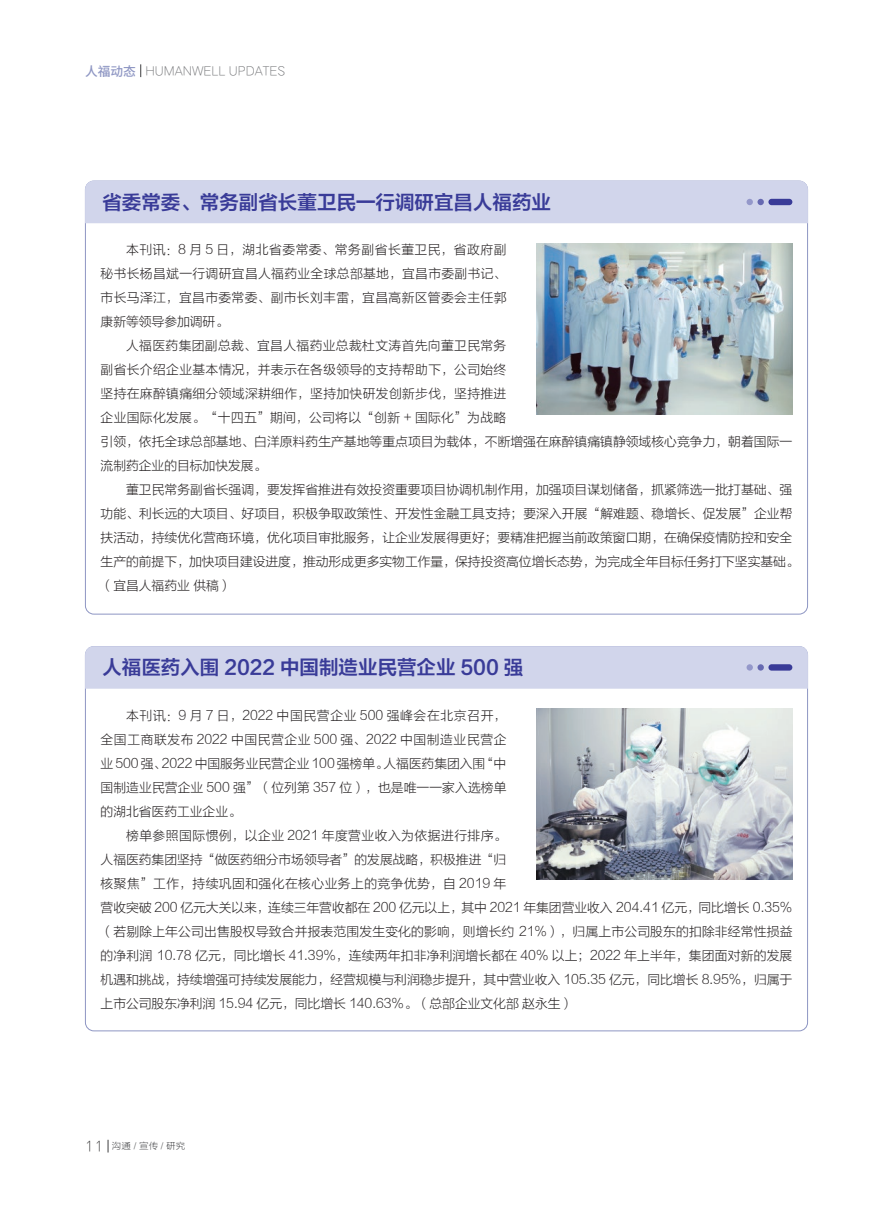
<style>
.page{position:relative;width:893px;height:1212px;background:#fff}
.page>*{position:absolute;margin:0;border:0;box-sizing:border-box;transform-origin:0 0}
.t1{font:19.5px "FZLTZCHK GBK1 0";color:#393b98}
.t2{font:15px "HY Qi Hei CES";color:#3e3e3f;scale:1.06 1}
.t3{font:12.75px/24px "FZLTXHJW GB1 0";letter-spacing:.005em;color:#231f20;text-align:justify}
.t4{font:12.75px "HY Qi Hei CES";color:#6c6d70}
.t5{font:500 12.75px "Source Han Sans SC";color:#8e96c3}
.t6{font:9px "FZLTXHK";color:#57585a;scale:1.06 1}
</style>
<div class="page">
<svg style="left:108px;top:1140px;width:1px;height:12px"></svg>
<svg style="left:140px;top:64px;width:1px;height:13px"></svg>
<div style="left:85px;top:181px;width:723px;height:42px;background:#d1d5eb"></div>
<img style="left:536px;top:243px;width:256px;height:171px">
<div style="left:757px;top:199px;width:7px;height:6px;background:#6669b1;border-radius:50%"></div>
<div style="left:746px;top:199px;width:7px;height:6px;background:#9498ca;border-radius:50%"></div>
<div style="left:768px;top:199px;width:24px;height:6px;background:#393b98;border-radius:3px"></div>
<div style="left:85px;top:646px;width:723px;height:43px;background:#d1d5eb"></div>
<img style="left:536px;top:709px;width:256px;height:171px">
<svg style="left:757px;top:664px;width:7px;height:7px"></svg>
<svg style="left:746px;top:664px;width:7px;height:7px"></svg>
<div style="left:768px;top:664px;width:24px;height:7px;background:#393b98;border-radius:3px"></div>
<p class="t5" style="left:85px;top:64px;width:52px">人福动态</p>
<p class="t4" style="left:145px;top:64px;width:141px">HUMANWELL UPDATES</p>
<p class="t1" style="left:102px;top:192px;width:450px">省委常委、常务副省长董卫民一行调研宜昌人福药业</p>
<p class="t3" style="left:101px;top:238px;width:407px;text-indent:26px">本刊讯：8 月 5 日，湖北省委常委、常务副省长董卫民，省政府副秘书长杨昌斌一行调研宜昌人福药业全球总部基地，宜昌市委副书记、市长马泽江，宜昌市委常委、副市长刘丰雷，宜昌高新区管委会主任郭康新等领导参加调研。</p>
<p class="t3" style="left:101px;top:334px;width:407px;text-indent:26px">人福医药集团副总裁、宜昌人福药业总裁杜文涛首先向董卫民常务副省长介绍企业基本情况，并表示在各级领导的支持帮助下，公司始终坚持在麻醉镇痛细分领域深耕细作，坚持加快研发创新步伐，坚持推进企业国际化发展。“十四五”期间，公司将以“创新 + 国际化”为战略</p>
<p class="t3" style="left:101px;top:430px;width:693px">引领，依托全球总部基地、白洋原料药生产基地等重点项目为载体，不断增强在麻醉镇痛镇静领域核心竞争力，朝着国际一流制药企业的目标加快发展。</p>
<p class="t3" style="left:101px;top:478px;width:700px;text-align:left;text-indent:26px">董卫民常务副省长强调，要发挥省推进有效投资重要项目协调机制作用，加强项目谋划储备，抓紧筛选一批打基础、强功能、利长远的大项目、好项目，积极争取政策性、开发性金融工具支持；要深入开展“解难题、稳增长、促发展”企业帮扶活动，持续优化营商环境，优化项目审批服务，让企业发展得更好；要精准把握当前政策窗口期，在确保疫情防控和安全生产的前提下，加快项目建设进度，推动形成更多实物工作量，保持投资高位增长态势，为完成全年目标任务打下坚实基础。（宜昌人福药业 供稿）</p>
<p class="t1" style="left:102px;top:657px;width:422px">人福医药入围 2022 中国制造业民营企业 500 强</p>
<p class="t3" style="left:101px;top:703px;width:407px;text-indent:26px">本刊讯：9 月 7 日，2022 中国民营企业 500 强峰会在北京召开，全国工商联发布 2022 中国民营企业 500 强、2022 中国制造业民营企业 500 强、2022 中国服务业民营企业 100 强榜单。人福医药集团入围“中国制造业民营企业 500 强”（位列第 357 位），也是唯一一家入选榜单的湖北省医药工业企业。</p>
<p class="t3" style="left:101px;top:823px;width:407px;text-indent:26px">榜单参照国际惯例，以企业 2021 年度营业收入为依据进行排序。人福医药集团坚持“做医药细分市场领导者”的发展战略，积极推进“归核聚焦”工作，持续巩固和强化在核心业务上的竞争优势，自 2019 年</p>
<p class="t3" style="left:101px;top:895px;width:693px">营收突破 200 亿元大关以来，连续三年营收都在 200 亿元以上，其中 2021 年集团营业收入 204.41 亿元，同比增长 0.35%（若剔除上年公司出售股权导致合并报表范围发生变化的影响，则增长约 21%），归属上市公司股东的扣除非经常性损益的净利润 10.78 亿元，同比增长 41.39%，连续两年扣非净利润增长都在 40% 以上；2022 年上半年，集团面对新的发展机遇和挑战，持续增强可持续发展能力，经营规模与利润稳步提升，其中营业收入 105.35 亿元，同比增长 8.95%，归属于上市公司股东净利润 15.94 亿元，同比增长 140.63%。（总部企业文化部 赵永生）</p>
<p class="t2" style="left:85px;top:1138px;width:19px">11</p>
<p class="t6" style="left:112px;top:1141px;width:71px">沟通 / 宣传 / 研究</p>
</div>
